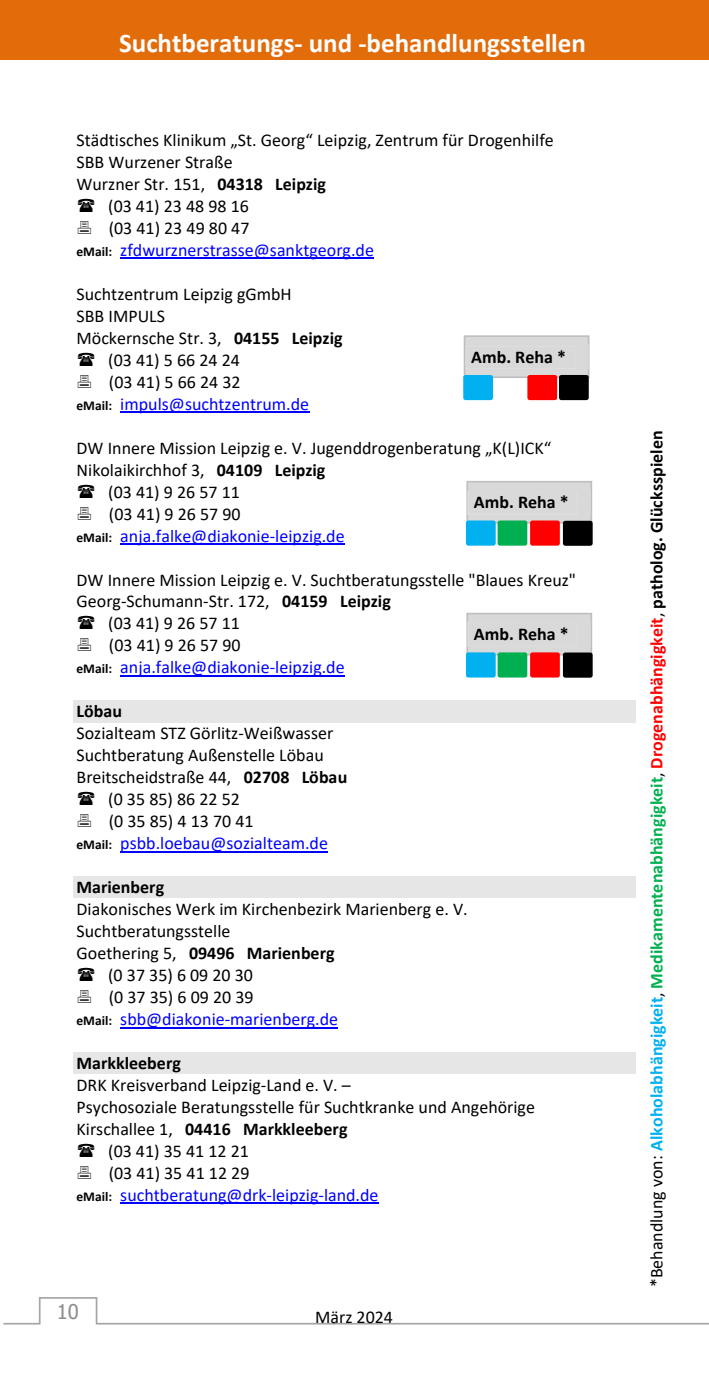
<style>
.page{position:relative;width:709px;height:1377px;background:#fff}
.page>*{position:absolute;margin:0;border:0;box-sizing:border-box;transform-origin:0 0}
.t1{font:700 27px "Calibri";color:#fff}
.t2{font:20.25px "Tahoma";color:#8d8d8d}
.t3{font:18px "Calibri";color:#000}
.t4{font:18px "Calibri";color:#00f}
.t5{font:700 18px "Calibri";color:#000}
.t6{font:700 18px "Calibri";color:#00b050}
.s1{font-weight:700}
.s2{font-weight:700;font-size:13.5px;color:#000}
.s3{font-weight:400}
.s4{font-weight:400;color:#000}
.s5{color:#00b0f0}
.s6{color:#f00}
.s7{color:#000}
</style>
<div class="page">
<svg style="left:3px;top:1297px;width:705px;height:28px"></svg>
<div style="left:0;top:0;width:708px;height:27px;background:#e36c0a"></div>
<div style="left:0;top:27px;width:708px;height:33px;background:#e36c0a"></div>
<hr style="left:120px;top:258px;width:254px;height:1px;background:#00f">
<hr style="left:120px;top:412px;width:189px;height:1px;background:#00f">
<hr style="left:120px;top:544px;width:225px;height:1px;background:#00f">
<hr style="left:120px;top:675px;width:225px;height:2px;background:#00f">
<div style="left:73px;top:700px;width:562px;height:22px;background:#e6e6e6"></div>
<hr style="left:120px;top:851px;width:208px;height:1px;background:#00f">
<div style="left:73px;top:876px;width:562px;height:22px;background:#e6e6e6"></div>
<hr style="left:120px;top:1027px;width:218px;height:1px;background:#00f">
<div style="left:73px;top:1052px;width:562px;height:22px;background:#e6e6e6"></div>
<hr style="left:120px;top:1203px;width:259px;height:1px;background:#00f">
<div style="left:464px;top:336px;width:124px;height:41px;background:#d9d9d9"></div>
<div style="left:464px;top:335px;width:125px;height:43px;border:2px solid #bfbfbf"></div>
<img style="left:465px;top:344px;width:123px;height:25px">
<div style="left:465px;top:377px;width:26px;height:21px;background:#00b0f0"></div>
<div style="left:463px;top:375px;width:30px;height:25px;border:4px solid #00b0f0"></div>
<div style="left:529px;top:377px;width:26px;height:21px;background:#f00"></div>
<div style="left:527px;top:375px;width:30px;height:25px;border:4px solid #f00"></div>
<div style="left:561px;top:377px;width:25px;height:21px;background:#000"></div>
<div style="left:559px;top:375px;width:30px;height:25px;border:4px solid #000"></div>
<img style="left:644px;top:1297px;width:29px;height:7px">
<div style="left:467px;top:482px;width:124px;height:41px;background:#d9d9d9"></div>
<div style="left:466px;top:481px;width:126px;height:43px;border:2px solid #bfbfbf"></div>
<img style="left:468px;top:490px;width:123px;height:25px">
<div style="left:468px;top:523px;width:25px;height:20px;background:#00b0f0"></div>
<div style="left:466px;top:521px;width:30px;height:25px;border:4px solid #00b0f0"></div>
<div style="left:500px;top:523px;width:25px;height:20px;background:#00b050"></div>
<div style="left:497px;top:521px;width:30px;height:25px;border:4px solid #00b050"></div>
<div style="left:532px;top:523px;width:25px;height:20px;background:#f00"></div>
<div style="left:530px;top:521px;width:30px;height:25px;border:4px solid #f00"></div>
<div style="left:565px;top:523px;width:25px;height:21px;background:#000"></div>
<div style="left:563px;top:521px;width:29px;height:25px;border:4px solid #000"></div>
<div style="left:467px;top:614px;width:124px;height:41px;background:#d9d9d9"></div>
<div style="left:466px;top:613px;width:126px;height:42px;border:2px solid #bfbfbf"></div>
<img style="left:468px;top:622px;width:123px;height:24px">
<div style="left:468px;top:655px;width:25px;height:20px;background:#00b0f0"></div>
<div style="left:466px;top:652px;width:30px;height:26px;border:4px solid #00b0f0"></div>
<div style="left:500px;top:655px;width:25px;height:20px;background:#00b050"></div>
<div style="left:497px;top:652px;width:30px;height:26px;border:4px solid #00b050"></div>
<div style="left:532px;top:655px;width:25px;height:20px;background:#f00"></div>
<div style="left:530px;top:652px;width:30px;height:26px;border:4px solid #f00"></div>
<div style="left:565px;top:655px;width:25px;height:20px;background:#000"></div>
<div style="left:563px;top:653px;width:29px;height:25px;border:4px solid #000"></div>
<h1 class="t1" style="left:119px;top:32px;width:468px">Suchtberatungs‐ und ‐behandlungsstellen</h1>
<p class="t3" style="left:77px;top:132px;width:479px">Städtisches Klinikum „St. Georg“ Leipzig, Zentrum für Drogenhilfe</p>
<p class="t3" style="left:77px;top:154px;width:158px">SBB Wurzener Straße</p>
<p class="t3" style="left:77px;top:176px;width:251px">Wurzner Str. 151, <span class="s1">04318 Leipzig</span></p>
<p class="t3" style="left:108px;top:198px;width:142px">(03 41) 23 48 98 16</p>
<p class="t3" style="left:109px;top:220px;width:142px">(03 41) 23 49 80 47</p>
<p class="t4" style="left:77px;top:242px;width:299px"><span class="s2">eMail:</span> zfdwurznerstrasse@sanktgeorg.de</p>
<p class="t3" style="left:77px;top:286px;width:217px">Suchtzentrum Leipzig gGmbH</p>
<p class="t3" style="left:77px;top:308px;width:90px">SBB IMPULS</p>
<p class="t3" style="left:77px;top:330px;width:268px">Möckernsche Str. 3, <span class="s1">04155 Leipzig</span></p>
<p class="t3" style="left:108px;top:352px;width:133px">(03 41) 5 66 24 24</p>
<p class="t3" style="left:109px;top:374px;width:133px">(03 41) 5 66 24 32</p>
<p class="t4" style="left:77px;top:396px;width:234px"><span class="s2">eMail:</span> impuls@suchtzentrum.de</p>
<p class="t3" style="left:77px;top:440px;width:476px">DW Innere Mission Leipzig e. V. Jugenddrogenberatung „K(L)ICK“</p>
<p class="t3" style="left:77px;top:462px;width:250px">Nikolaikirchhof 3, <span class="s1">04109 Leipzig</span></p>
<p class="t3" style="left:108px;top:484px;width:133px">(03 41) 9 26 57 11</p>
<p class="t3" style="left:109px;top:506px;width:133px">(03 41) 9 26 57 90</p>
<p class="t4" style="left:77px;top:528px;width:270px"><span class="s2">eMail:</span> anja.falke@diakonie‐leipzig.de</p>
<p class="t3" style="left:77px;top:572px;width:501px">DW Innere Mission Leipzig e. V. Suchtberatungsstelle "Blaues Kreuz"</p>
<p class="t3" style="left:77px;top:594px;width:316px">Georg‐Schumann‐Str. 172, <span class="s1">04159 Leipzig</span></p>
<p class="t3" style="left:108px;top:616px;width:133px">(03 41) 9 26 57 11</p>
<p class="t3" style="left:109px;top:638px;width:133px">(03 41) 9 26 57 90</p>
<p class="t4" style="left:77px;top:660px;width:270px"><span class="s2">eMail:</span> anja.falke@diakonie‐leipzig.de</p>
<p class="t5" style="left:77px;top:704px;width:47px">Löbau</p>
<p class="t3" style="left:77px;top:726px;width:258px">Sozialteam STZ Görlitz‐Weißwasser</p>
<p class="t3" style="left:77px;top:748px;width:249px">Suchtberatung Außenstelle Löbau</p>
<p class="t3" style="left:77px;top:770px;width:272px">Breitscheidstraße 44, <span class="s1">02708 Löbau</span></p>
<p class="t3" style="left:108px;top:792px;width:133px">(0 35 85) 86 22 52</p>
<p class="t3" style="left:109px;top:814px;width:146px">(0 35 85) 4 13 70 41</p>
<p class="t4" style="left:77px;top:836px;width:253px"><span class="s2">eMail:</span> psbb.loebau@sozialteam.de</p>
<p class="t5" style="left:77px;top:880px;width:89px">Marienberg</p>
<p class="t3" style="left:77px;top:902px;width:393px">Diakonisches Werk im Kirchenbezirk Marienberg e. V.</p>
<p class="t3" style="left:77px;top:924px;width:155px">Suchtberatungsstelle</p>
<p class="t5" style="left:77px;top:946px;width:259px"><span class="s3">Goethering 5,</span> 09496 Marienberg</p>
<p class="t3" style="left:108px;top:967px;width:146px">(0 37 35) 6 09 20 30</p>
<p class="t3" style="left:109px;top:989px;width:146px">(0 37 35) 6 09 20 39</p>
<p class="t4" style="left:77px;top:1011px;width:263px"><span class="s2">eMail:</span> sbb@diakonie‐marienberg.de</p>
<p class="t5" style="left:77px;top:1055px;width:106px">Markkleeberg</p>
<p class="t3" style="left:77px;top:1077px;width:276px">DRK Kreisverband Leipzig‐Land e. V. –</p>
<p class="t3" style="left:77px;top:1099px;width:460px">Psychosoziale Beratungsstelle für Suchtkranke und Angehörige</p>
<p class="t5" style="left:77px;top:1121px;width:272px"><span class="s3">Kirschallee 1,</span> 04416 Markkleeberg</p>
<p class="t3" style="left:108px;top:1143px;width:142px">(03 41) 35 41 12 21</p>
<p class="t3" style="left:109px;top:1165px;width:142px">(03 41) 35 41 12 29</p>
<p class="t4" style="left:77px;top:1187px;width:303px"><span class="s2">eMail:</span> suchtberatung@drk‐leipzig‐land.de</p>
<p class="t5" style="left:471px;top:349px;width:96px">Amb. Reha *</p>
<p class="t5" style="left:474px;top:495px;width:96px">Amb. Reha *</p>
<p class="t5" style="left:474px;top:627px;width:96px">Amb. Reha *</p>
<p class="t2" style="left:57px;top:1299px;width:24px">10</p>
<p class="t3" style="left:315px;top:1310px;width:79px">März 2024</p>
<p class="t6" style="left:649px;top:1287px;width:858px;rotate:-90deg"><span class="s4">*Behandlung von:</span> <span class="s5">Alkoholabhängigkeit</span><span class="s4">,</span> Medikamentenabhängigkeit<span class="s4">,</span> <span class="s6">Drogenabhängigkeit</span><span class="s4">,</span> <span class="s7">patholog. Glücksspielen</span></p>
</div>
